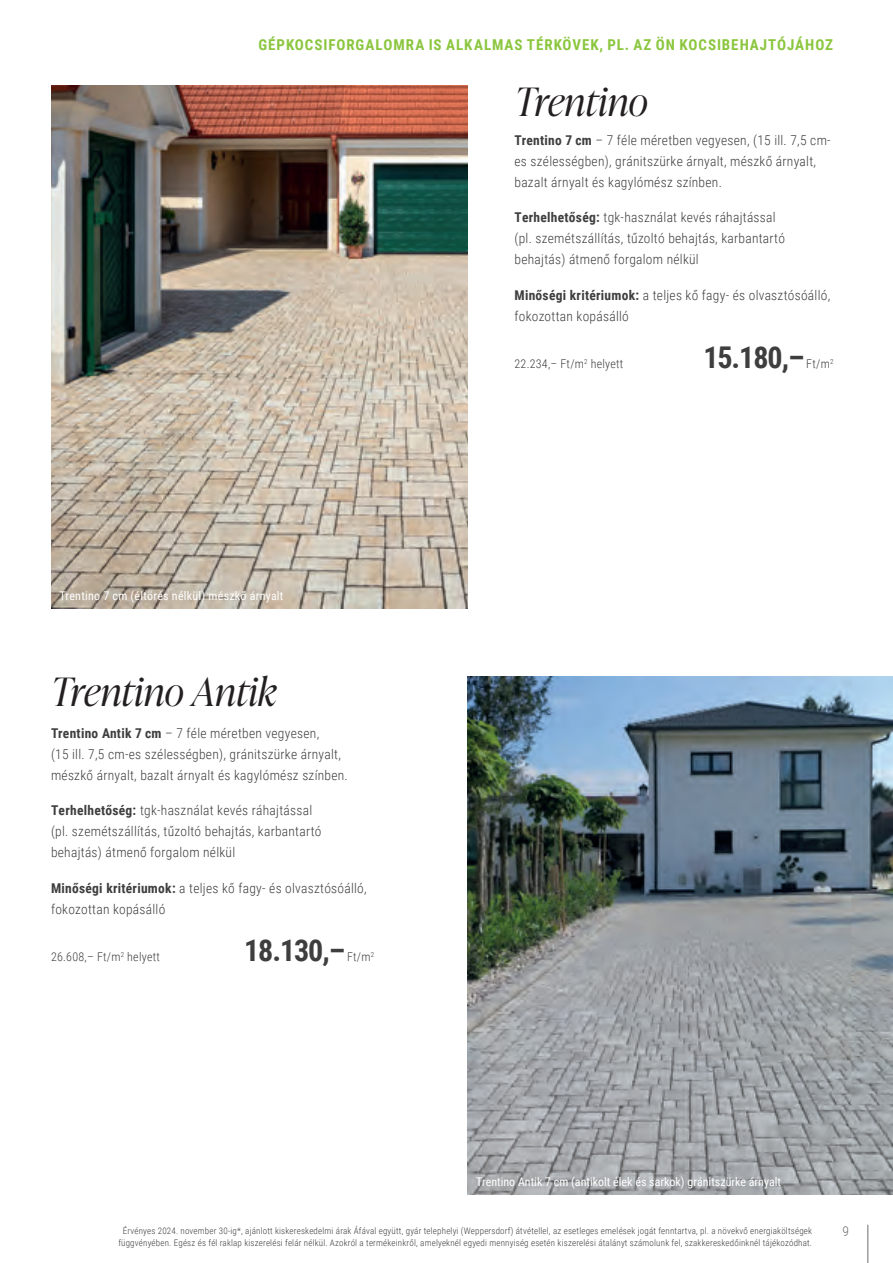
<style>
.page{position:relative;width:893px;height:1263px;background:#fff}
.page>*{position:absolute;margin:0;border:0;box-sizing:border-box;transform-origin:0 0}
.t1{font:italic 300 39px "Ivy Presto Display";letter-spacing:.01em;color:#231f20}
.t2{font:700 30px "Roboto Condensed";letter-spacing:-.035em;color:#3e3e3f}
.t3{font:700 15px "Roboto Condensed";letter-spacing:.06em;color:#8bc63e}
.t4{font:300 13.5px/21px "Roboto Condensed";letter-spacing:.02em;color:#3e3e3f}
.t5{font:300 13.5px "Roboto Condensed";color:#6c6d70}
.t6{font:12px "Roboto Condensed";color:#fff}
.t7{font:300 12px "Roboto Condensed";letter-spacing:.02em;color:#3e3e3f}
.t8{font:12px "Roboto Condensed";letter-spacing:.02em;color:#fff}
.t9{font:300 9px "Roboto Condensed";letter-spacing:.02em;color:#3e3e3f}
.s1{font-weight:700}
</style>
<div class="page">
<hr style="left:867px;top:1225px;width:1px;height:38px;background:#6c6d70">
<img style="left:468px;top:676px;width:425px;height:519px">
<img style="left:51px;top:85px;width:417px;height:523px">
<p class="t3" style="left:258px;top:34px;width:576px">GÉPKOCSIFORGALOMRA IS ALKALMAS TÉRKÖVEK, PL. AZ ÖN KOCSIBEHAJTÓJÁHOZ</p>
<p class="t8" style="left:60px;top:587px;width:225px">Trentino 7 cm (éltörés nélkül) mészkő árnyalt</p>
<h1 class="t1" style="left:51px;top:664px;width:227px">Trentino Antik</h1>
<p class="t4" style="left:51px;top:722px;width:298px"><span class="s1">Trentino Antik 7 cm</span> – 7 féle méretben vegyesen,<br>(15 ill. 7,5 cm-es szélességben), gránitszürke árnyalt, mészkő árnyalt, bazalt árnyalt és kagylómész színben.</p>
<p class="t4" style="left:51px;top:799px;width:272px"><span class="s1">Terhelhetőség:</span> tgk-használat kevés ráhajtással (pl. szemétszállítás, tűzoltó behajtás, karbantartó behajtás) átmenő forgalom nélkül</p>
<p class="t4" style="left:51px;top:877px;width:317px"><span class="s1">Minőségi kritériumok:</span> a teljes kő fagy- és olvasztósóálló, fokozottan kopásálló</p>
<p class="t7" style="left:51px;top:948px;width:110px">26.608,– Ft/m<sup>2</sup> helyett</p>
<h2 class="t2" style="left:244px;top:929px;width:103px">18.130,–</h2>
<p class="t7" style="left:347px;top:948px;width:29px">Ft/m<sup>2</sup></p>
<h1 class="t1" style="left:515px;top:73px;width:135px">Trentino</h1>
<p class="t4" style="left:514px;top:129px;width:318px"><span class="s1">Trentino 7 cm</span> – 7 féle méretben vegyesen, (15 ill. 7,5 cm&shy;es szélességben), gránitszürke árnyalt, mészkő árnyalt, bazalt árnyalt és kagylómész színben.</p>
<p class="t4" style="left:514px;top:207px;width:272px"><span class="s1">Terhelhetőség:</span> tgk-használat kevés ráhajtással (pl. szemétszállítás, tűzoltó behajtás, karbantartó behajtás) átmenő forgalom nélkül</p>
<p class="t4" style="left:514px;top:284px;width:317px"><span class="s1">Minőségi kritériumok:</span> a teljes kő fagy- és olvasztósóálló, fokozottan kopásálló</p>
<p class="t7" style="left:514px;top:355px;width:110px">22.234,– Ft/m<sup>2</sup> helyett</p>
<h2 class="t2" style="left:703px;top:336px;width:103px">15.180,–</h2>
<p class="t7" style="left:806px;top:355px;width:29px">Ft/m<sup>2</sup></p>
<p class="t6" style="left:476px;top:1174px;width:306px">Trentino Antik 7 cm (antikolt élek és sarkok) gránitszürke árnyalt</p>
<p class="t9" style="left:123px;top:1224px;width:691px">Érvényes 2024. november 30-ig*, ajánlott kiskereskedelmi árak Áfával együtt, gyár telephelyi (Weppersdorf) átvétellel, az esetleges emelések jogát fenntartva, pl. a növekvő energiaköltségek</p>
<p class="t5" style="left:842px;top:1221px;width:8px">9</p>
<p class="t9" style="left:118px;top:1237px;width:695px">függvényében. Egész és fél raklap kiszerelési felár nélkül. Azokról a termékeinkről, amelyeknél egyedi mennyiség esetén kiszerelési átalányt számolunk fel, szakkereskedőinknél tájékozódhat.</p>
</div>
